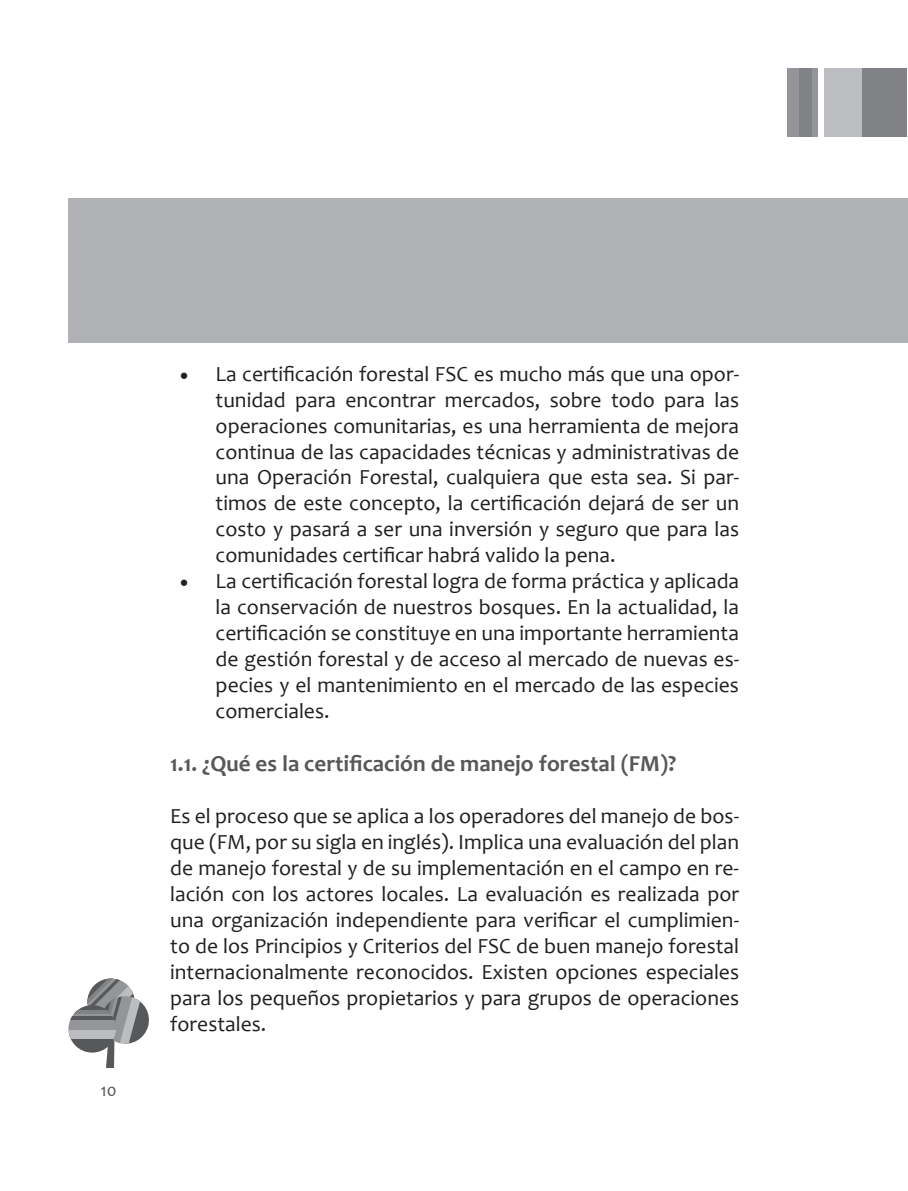
<style>
.page{position:relative;width:908px;height:1191px;background:#fff}
.page>*{position:absolute;margin:0;border:0;box-sizing:border-box;transform-origin:0 0}
.t1{font:700 23px "Candara";color:#57585a}
.t2{font:21.6px/26px "Candara";color:#231f20;text-align:justify}
.t3{font:18px "Candara";color:#57585a}
.s1{font-family:"Minion Pro";font-size:24px}
</style>
<div class="page">
<div style="left:786px;top:68px;width:31px;height:68px;background:#939598"></div>
<div style="left:855px;top:68px;width:51px;height:68px;background:#808285"></div>
<div style="left:823px;top:68px;width:38px;height:68px;background:#bcbdc0"></div>
<div style="left:798px;top:68px;width:13px;height:68px;background:#808285"></div>
<svg style="left:87px;top:978px;width:62px;height:90px"></svg>
<svg style="left:78px;top:1005px;width:38px;height:5px"></svg>
<div style="left:68px;top:1013px;width:48px;height:18px;background:#939598"></div>
<svg style="left:70px;top:1038px;width:46px;height:14px"></svg>
<hr style="left:68px;top:1016px;width:48px;height:3px;background:#57585a">
<div style="left:68px;top:1029px;width:48px;height:9px;background:#bcbdc0"></div>
<hr style="left:68px;top:1010px;width:48px;height:3px;background:#808285">
<div style="left:68px;top:198px;width:839px;height:145px;background:#b0b1b5"></div>
<p class="t3" style="left:100px;top:1079px;width:18px">10</p>
<p class="t2" style="left:215px;top:360px;width:525px;text-indent:-36px"><span class="s1">•</span> La certificación forestal FSC es mucho más que una opor&shy;tunidad para encontrar mercados, sobre todo para las operaciones comunitarias, es una herramienta de mejora continua de las capacidades técnicas y administrativas de una Operación Forestal, cualquiera que esta sea. Si par&shy;timos de este concepto, la certificación dejará de ser un costo y pasará a ser una inversión y seguro que para las comunidades certificar habrá valido la pena.</p>
<p class="t2" style="left:215px;top:568px;width:525px;text-indent:-36px"><span class="s1">•</span> La certificación forestal logra de forma práctica y aplicada la conservación de nuestros bosques. En la actualidad, la certificación se constituye en una importante herramienta de gestión forestal y de acceso al mercado de nuevas es&shy;pecies y el mantenimiento en el mercado de las especies comerciales.</p>
<p class="t1" style="left:170px;top:749px;width:507px">1.1. ¿Qué es la certificación de manejo forestal (FM)?</p>
<p class="t2" style="left:170px;top:803px;width:570px">Es el proceso que se aplica a los operadores del manejo de bos&shy;que (FM, por su sigla en inglés). Implica una evaluación del plan de manejo forestal y de su implementación en el campo en re&shy;lación con los actores locales. La evaluación es realizada por una organización independiente para verificar el cumplimien&shy;to de los Principios y Criterios del FSC de buen manejo forestal internacionalmente reconocidos. Existen opciones especiales para los pequeños propietarios y para grupos de operaciones forestales.</p>
</div>
